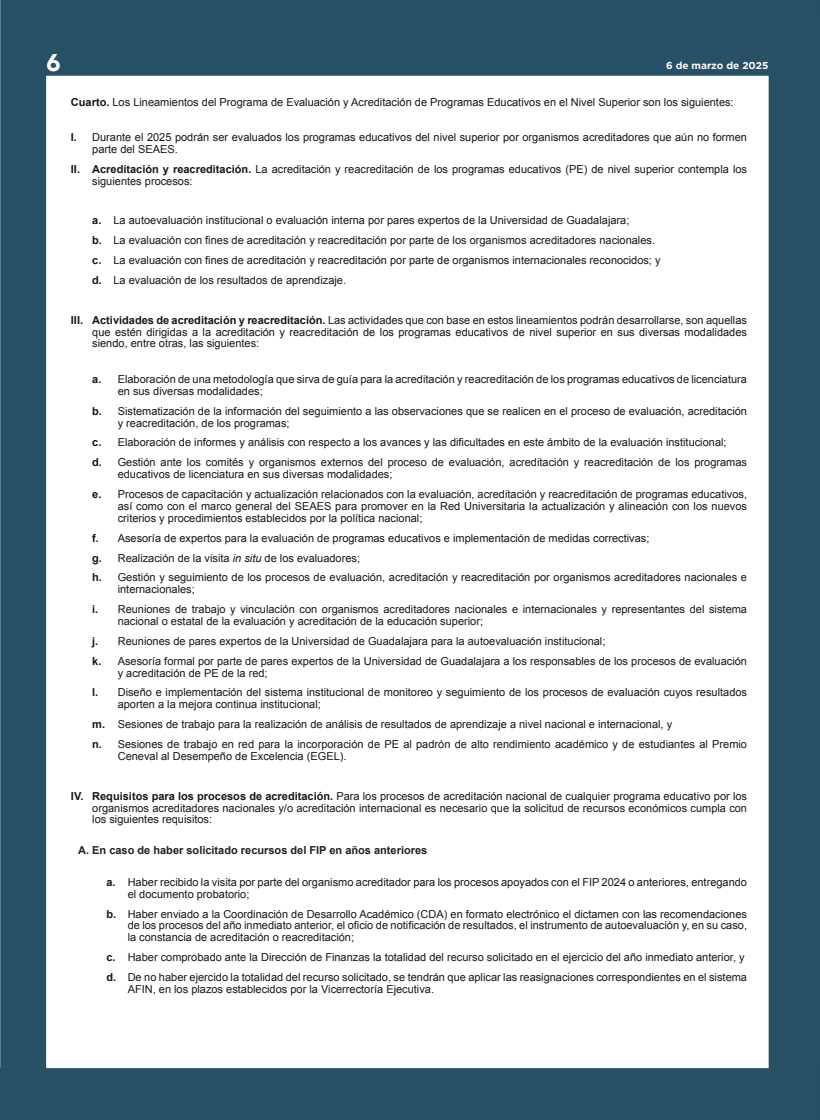
<style>
.page{position:relative;width:820px;height:1120px;background:#fff}
.page>*{position:absolute;margin:0;border:0;box-sizing:border-box;transform-origin:0 0}
.t1{font:900 24px "Avenir";color:#fff}
.t2{font:11px/19.9px "Arial";color:#14171a}
.t3{font:700 11px "Arial";color:#231f20}
.t4{font:700 10px "Gotham";color:#fff}
.s1{font-weight:700}
.s2{font-style:italic}
</style>
<div class="page">
<div style="left:26px;top:1px;width:793px;height:74px;background:#295165"></div>
<div style="left:25px;top:0;width:794px;height:76px;border:1px solid #274f64"></div>
<div style="left:1px;top:1px;width:45px;height:1086px;background:#295165"></div>
<div style="left:0;top:0;width:46px;height:1088px;border:1px solid #274f64"></div>
<div style="left:768px;top:13px;width:51px;height:1063px;background:#295165"></div>
<div style="left:768px;top:12px;width:51px;height:1064px;border:1px solid #274f64"></div>
<div style="left:0;top:1068px;width:819px;height:51px;background:#295165"></div>
<div style="left:0;top:1068px;width:819px;height:52px;border:1px solid #274f64"></div>
<h1 class="t1" style="left:47px;top:42px;width:16px">6</h1>
<p class="t4" style="left:665px;top:60px;width:104px">6 de marzo de 2025</p>
<p class="t2" style="left:71px;top:92px;width:664px"><span class="s1">Cuarto.</span> Los Lineamientos del Programa de Evaluación y Acreditación de Programas Educativos en el Nivel Superior son los siguientes:</p>
<p class="t2" style="left:92px;top:131px;width:656px;line-height:11.9px;text-indent:-21px"><span class="s1">I.</span> Durante el 2025 podrán ser evaluados los programas educativos del nivel superior por organismos acreditadores que aún no formen parte del SEAES.</p>
<p class="t2" style="left:92px;top:163px;width:656px;line-height:11.9px;text-indent:-21px"><span class="s1">II. Acreditación y reacreditación.</span> La acreditación y reacreditación de los programas educativos (PE) de nivel superior contempla los siguientes procesos:</p>
<p class="t2" style="left:92px;top:211px;width:569px"><span class="s1">a.</span> La autoevaluación institucional o evaluación interna por pares expertos de la Universidad de Guadalajara;<br><span class="s1">b.</span> La evaluación con fines de acreditación y reacreditación por parte de los organismos acreditadores nacionales. <span class="s1">c.</span> La evaluación con fines de acreditación y reacreditación por parte de organismos internacionales reconocidos; y <span class="s1">d.</span> La evaluación de los resultados de aprendizaje.</p>
<p class="t2" style="left:92px;top:314px;width:656px;line-height:11.9px;text-align:justify;text-indent:-21px"><span class="s1">III. Actividades de acreditación y reacreditación.</span> Las actividades que con base en estos lineamientos podrán desarrollarse, son aquellas que estén dirigidas a la acreditación y reacreditación de los programas educativos de nivel superior en sus diversas modalidades siendo, entre otras, las siguientes:</p>
<p class="t2" style="left:118px;top:373px;width:630px;line-height:11.9px;text-indent:-25px"><span class="s1">a.</span> Elaboración de una metodología que sirva de guía para la acreditación y reacreditación de los programas educativos de licenciatura en sus diversas modalidades;</p>
<p class="t2" style="left:118px;top:405px;width:630px;line-height:11.9px;text-indent:-25px"><span class="s1">b.</span> Sistematización de la información del seguimiento a las observaciones que se realicen en el proceso de evaluación, acreditación y reacreditación, de los programas;</p>
<p class="t2" style="left:92px;top:433px;width:656px"><span class="s1">c.</span> Elaboración de informes y análisis con respecto a los avances y las dificultades en este ámbito de la evaluación institucional;<br><span class="s1">d.</span> Gestión ante los comités y organismos externos del proceso de evaluación, acreditación y reacreditación de los programas</p>
<p class="t2" style="left:92px;top:464px;width:656px;text-indent:25px">educativos de licenciatura en sus diversas modalidades;<br><span class="s1">e.</span> Procesos de capacitación y actualización relacionados con la evaluación, acreditación y reacreditación de programas educativos,</p>
<p class="t2" style="left:118px;top:500px;width:630px;line-height:11.9px">así como con el marco general del SEAES para promover en la Red Universitaria la actualización y alineación con los nuevos criterios y procedimientos establecidos por la política nacional;</p>
<p class="t2" style="left:92px;top:528px;width:656px"><span class="s1">f.</span> Asesoría de expertos para la evaluación de programas educativos e implementación de medidas correctivas;<br><span class="s1">g.</span> Realización de la visita <span class="s2">in situ</span> de los evaluadores;<br><span class="s1">h.</span> Gestión y seguimiento de los procesos de evaluación, acreditación y reacreditación por organismos acreditadores nacionales e</p>
<p class="t2" style="left:92px;top:579px;width:656px;text-indent:25px">internacionales;<br><span class="s1">i.</span> Reuniones de trabajo y vinculación con organismos acreditadores nacionales e internacionales y representantes del sistema</p>
<p class="t2" style="left:92px;top:611px;width:656px;text-indent:25px">nacional o estatal de la evaluación y acreditación de la educación superior;<br><span class="s1">j.</span> Reuniones de pares expertos de la Universidad de Guadalajara para la autoevaluación institucional;<br><span class="s1">k.</span> Asesoría formal por parte de pares expertos de la Universidad de Guadalajara a los responsables de los procesos de evaluación</p>
<p class="t2" style="left:92px;top:663px;width:656px;text-indent:25px">y acreditación de PE de la red;<br><span class="s1">l.</span> Diseño e implementación del sistema institucional de monitoreo y seguimiento de los procesos de evaluación cuyos resultados</p>
<p class="t2" style="left:92px;top:694px;width:656px;text-indent:25px">aporten a la mejora continua institucional;<br><span class="s1">m.</span> Sesiones de trabajo para la realización de análisis de resultados de aprendizaje a nivel nacional e internacional, y<br><span class="s1">n.</span> Sesiones de trabajo en red para la incorporación de PE al padrón de alto rendimiento académico y de estudiantes al Premio</p>
<p class="t2" style="left:118px;top:746px;width:230px">Ceneval al Desempeño de Excelencia (EGEL).</p>
<p class="t2" style="left:92px;top:790px;width:656px;line-height:11.9px;text-align:justify;text-indent:-21px"><span class="s1">IV. Requisitos para los procesos de acreditación.</span> Para los procesos de acreditación nacional de cualquier programa educativo por los organismos acreditadores nacionales y/o acreditación internacional es necesario que la solicitud de recursos económicos cumpla con los siguientes requisitos:</p>
<p class="t3" style="left:78px;top:843px;width:350px">A. En caso de haber solicitado recursos del FIP en años anteriores</p>
<p class="t2" style="left:128px;top:876px;width:620px;line-height:11.9px;text-indent:-21px"><span class="s1">a.</span> Haber recibido la visita por parte del organismo acreditador para los procesos apoyados con el FIP 2024 o anteriores, entregando el documento probatorio;</p>
<p class="t2" style="left:128px;top:908px;width:620px;line-height:11.9px;text-align:justify;text-indent:-21px"><span class="s1">b.</span> Haber enviado a la Coordinación de Desarrollo Académico (CDA) en formato electrónico el dictamen con las recomendaciones de los procesos del año inmediato anterior, el oficio de notificación de resultados, el instrumento de autoevaluación y, en su caso, la constancia de acreditación o reacreditación;</p>
<p class="t2" style="left:106px;top:947px;width:642px"><span class="s1">c.</span> Haber comprobado ante la Dirección de Finanzas la totalidad del recurso solicitado en el ejercicio del año inmediato anterior, y <span class="s1">d.</span> De no haber ejercido la totalidad del recurso solicitado, se tendrán que aplicar las reasignaciones correspondientes en el sistema</p>
<p class="t2" style="left:128px;top:979px;width:308px">AFIN, en los plazos establecidos por la Vicerrectoría Ejecutiva.</p>
</div>
